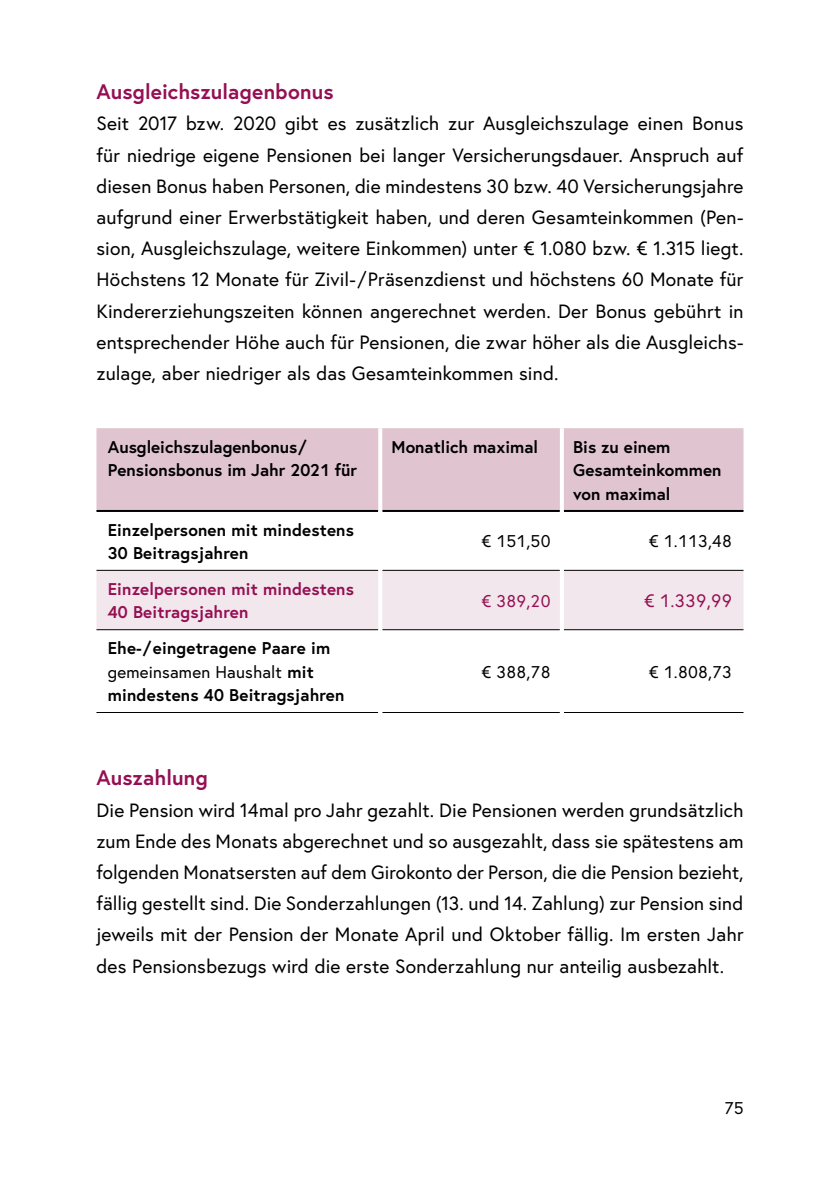
<style>
.page{position:relative;width:840px;height:1191px;background:#fff}
.page>*{position:absolute;margin:0;border:0;box-sizing:border-box;transform-origin:0 0}
.h2_Anhang_Glossar_als_h3{font:700 21px "Europa Austria";letter-spacing:.005em;color:#950f53}
.p_Abstand_danach{font:19.2px/31.2px "Europa Austria";letter-spacing:.005em;color:#000;text-align:justify}
.td_Tabellentext{font:18px "Europa Austria";color:#950f53}
.td_Tabellentext-2{font:700 17px/23.4px "Europa Austria";letter-spacing:.01em;color:#000}
.th_Tabellenkopf{font:700 17px/23.4px "Europa Austria";color:#000}
.td_Tabellentext-3{font:700 17px/23.4px "Europa Austria";letter-spacing:.01em;color:#950f53}
.td_Tabellentext-4{font:17px "Europa Austria";letter-spacing:.01em;color:#000}
.td_Tabellentext-5{font:17px "Europa Austria";color:#950f53}
.s1{font-weight:400}
</style>
<div class="page">
<div style="left:96px;top:428px;width:647px;height:82px;background:#e0c4cf"></div>
<svg style="left:96px;top:569px;width:647px;height:62px"></svg>
<div style="left:96px;top:571px;width:647px;height:58px;background:#f2e7ec"></div>
<hr style="left:96px;top:570px;width:282px;height:1px;background:#000">
<hr style="left:382px;top:570px;width:177px;height:1px;background:#000">
<hr style="left:563px;top:570px;width:180px;height:1px;background:#000">
<hr style="left:96px;top:629px;width:282px;height:1px;background:#000">
<hr style="left:382px;top:629px;width:177px;height:1px;background:#000">
<hr style="left:563px;top:629px;width:180px;height:1px;background:#000">
<hr style="left:96px;top:712px;width:282px;height:1px;background:#000">
<hr style="left:382px;top:712px;width:177px;height:1px;background:#000">
<hr style="left:563px;top:712px;width:180px;height:1px;background:#000">
<hr style="left:96px;top:510px;width:282px;height:2px;background:#000">
<hr style="left:382px;top:510px;width:177px;height:2px;background:#000">
<hr style="left:563px;top:510px;width:180px;height:2px;background:#000">
<svg style="left:378px;top:428px;width:4px;height:83px"></svg>
<svg style="left:559px;top:428px;width:4px;height:83px"></svg>
<hr style="left:378px;top:511px;width:4px;height:59px;background:#fff">
<hr style="left:559px;top:511px;width:4px;height:59px;background:#fff">
<hr style="left:378px;top:570px;width:4px;height:59px;background:#fff">
<svg style="left:559px;top:570px;width:4px;height:59px"></svg>
<hr style="left:378px;top:629px;width:4px;height:84px;background:#fff">
<hr style="left:559px;top:629px;width:4px;height:84px;background:#fff">
<p class="h2_Anhang_Glossar_als_h3" style="left:96px;top:78px;width:238px">Ausgleichszulagenbonus</p>
<p class="p_Abstand_danach" style="left:96px;top:108px;width:648px">Seit 2017 bzw. 2020 gibt es zusätzlich zur Ausgleichszulage einen Bonus für niedrige eigene Pensionen bei langer Versicherungsdauer. Anspruch auf diesen Bonus haben Personen, die mindestens 30 bzw. 40 Versicherungsjahre aufgrund einer Erwerbstätigkeit haben, und deren Gesamteinkommen (Pen&shy;sion, Ausgleichszulage, weitere Einkommen) unter € 1.080 bzw. € 1.315 liegt.<br>Höchstens 12 Monate für Zivil-/Präsenzdienst und höchstens 60 Monate für Kindererziehungszeiten können angerechnet werden. Der Bonus gebührt in entsprechender Höhe auch für Pensionen, die zwar höher als die Ausgleichs&shy;zulage, aber niedriger als das Gesamteinkommen sind.</p>
<p class="th_Tabellenkopf" style="left:108px;top:435px;width:251px">Ausgleichszulagenbonus/<br>Pensionsbonus im Jahr 2021 für</p>
<p class="th_Tabellenkopf" style="left:391px;top:435px;width:148px">Monatlich maximal</p>
<p class="th_Tabellenkopf" style="left:573px;top:435px;width:150px">Bis zu einem<br>Gesamteinkommen von maximal</p>
<p class="td_Tabellentext-2" style="left:108px;top:517px;width:247px">Einzelpersonen mit mindestens<br>30 Beitragsjahren</p>
<p class="td_Tabellentext-4" style="left:481px;top:530px;width:71px">€ 151,50</p>
<p class="td_Tabellentext-4" style="left:648px;top:530px;width:85px">€ 1.113,48</p>
<p class="td_Tabellentext-3" style="left:108px;top:577px;width:247px">Einzelpersonen mit mindestens<br>40 Beitragsjahren</p>
<p class="td_Tabellentext-2" style="left:108px;top:636px;width:238px">Ehe-/eingetragene Paare im <span class="s1">gemeinsamen Haushalt</span> mit mindestens 40 Beitragsjahren</p>
<p class="td_Tabellentext-5" style="left:481px;top:590px;width:71px">€ 389,20</p>
<p class="td_Tabellentext" style="left:643px;top:589px;width:90px">€ 1.339,99</p>
<p class="td_Tabellentext-4" style="left:481px;top:661px;width:71px">€ 388,78</p>
<p class="td_Tabellentext-4" style="left:648px;top:661px;width:85px">€ 1.808,73</p>
<p class="h2_Anhang_Glossar_als_h3" style="left:96px;top:764px;width:113px">Auszahlung</p>
<p class="p_Abstand_danach" style="left:96px;top:794px;width:648px">Die Pension wird 14mal pro Jahr gezahlt. Die Pensionen werden grundsätzlich zum Ende des Monats abgerechnet und so ausgezahlt, dass sie spätestens am folgenden Monatsersten auf dem Girokonto der Person, die die Pension bezieht, fällig gestellt sind. Die Sonderzahlungen (13. und 14. Zahlung) zur Pension sind jeweils mit der Pension der Monate April und Oktober fällig. Im ersten Jahr des Pensionsbezugs wird die erste Sonderzahlung nur anteilig ausbezahlt.</p>
<p class="td_Tabellentext-4" style="left:724px;top:1096px;width:20px">75</p>
</div>
